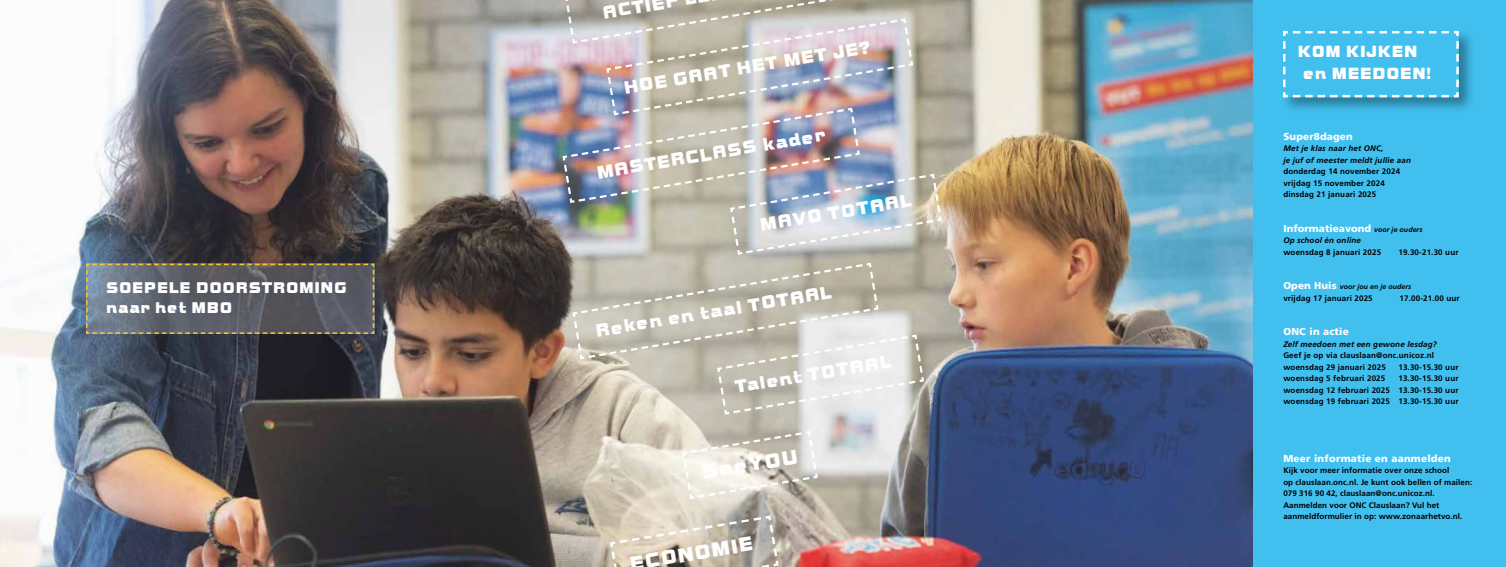
<style>
.page{position:relative;width:1506px;height:567px;background:#fff}
.page>*{position:absolute;margin:0;border:0;box-sizing:border-box;transform-origin:0 0}
.t1{font:21.1px "ITC Bolt";color:#fff}
.t2{font:20.8px "ITC Bolt";color:#fff}
.t3{font:18.7px "ITC Bolt";color:#fff}
.t4{font:16.9px/21.7px "ITC Bolt";letter-spacing:.04em;color:#fff}
.t5{font:16.2px/19.4px "ITC Bolt";letter-spacing:.04em;color:#fff}
.t6{font:900 10px "Frutiger LT Pro";letter-spacing:.02em;color:#fff}
.t7{font:900 10px "Frutiger LT Pro";color:#fff}
.t8{font:700 8px/11.5px "Frutiger LT Pro";letter-spacing:.02em;color:#000}
.t9{font:italic 700 8px/11.5px "Frutiger LT Pro";letter-spacing:.02em;color:#000}
.t10{font:italic 700 7px "Frutiger LT Pro";letter-spacing:.01em;color:#000}
.s1{font-weight:700;font-style:italic;font-size:7px;color:#000}
.s2{font-weight:900;font-style:normal;font-size:10px;color:#fff}
</style>
<div class="page">
<img style="left:0;top:0;width:1253px;height:567px">
<svg style="left:85px;top:263px;width:290px;height:72px;background:#61646b"></svg>
<div style="left:1253px;top:0;width:252px;height:567px;background:#41c0f0"></div>
<div style="left:1280px;top:28px;width:195px;height:86px;background:#000;opacity:.37"></div>
<svg style="left:1281px;top:30px;width:178px;height:69px"></svg>
<svg style="left:608px;top:514px;width:172px;height:53px;background:#c1b8a8"></svg>
<svg style="left:681px;top:430px;width:138px;height:70px;background:#d6d2c8"></svg>
<img style="left:561px;top:0;width:393px;height:416px">
<h3 class="t5" style="left:106px;top:279px;width:242px">SOEPELE DOORSTROMING naar het MBO</h3>
<h3 class="t3" style="left:601px;top:3px;width:78px;rotate:-9deg">ACTIEF</h3>
<h3 class="t3" style="left:622px;top:77px;width:251px;rotate:-9deg">HOE GAAT HET MET JE?</h3>
<h3 class="t3" style="left:595px;top:162px;width:232px;rotate:-9deg">MASTERCLASS kader</h3>
<h3 class="t3" style="left:758px;top:215px;width:154px;rotate:-9deg">MAVO TOTAAL</h3>
<h3 class="t3" style="left:594px;top:321px;width:240px;rotate:-9deg">Reken en taal TOTAAL</h3>
<h3 class="t3" style="left:733px;top:377px;width:160px;rotate:-9deg">Talent TOTAAL</h3>
<h1 class="t1" style="left:700px;top:461px;width:99px;rotate:-9deg">SeeYOU</h1>
<h2 class="t2" style="left:628px;top:554px;width:126px;rotate:-10deg">ECONOMIE</h2>
<h3 class="t4" style="left:1297px;top:41px;width:135px">KOM KIJKEN en MEEDOEN!</h3>
<p class="t6" style="left:1283px;top:130px;width:71px">Super8dagen</p>
<p class="t9" style="left:1283px;top:143px;width:129px">Met je klas naar het ONC,<br>je juf of meester meldt jullie aan</p>
<p class="t8" style="left:1283px;top:166px;width:118px">donderdag 14 november 2024 vrijdag 15 november 2024 dinsdag 21 januari 2025</p>
<p class="t7" style="left:1283px;top:222px;width:141px">Informatieavond <span class="s1">voor je ouders</span></p>
<p class="t9" style="left:1283px;top:235px;width:79px">Op school én online</p>
<p class="t8" style="left:1283px;top:246px;width:99px">woensdag 8 januari 2025</p>
<p class="t8" style="left:1398px;top:246px;width:62px">19.30-21.30 uur</p>
<p class="t10" style="left:1283px;top:283px;width:129px"><span class="s2">Open Huis</span> voor jou en je ouders</p>
<p class="t8" style="left:1283px;top:292px;width:91px">vrijdag 17 januari 2025</p>
<p class="t8" style="left:1399px;top:292px;width:62px">17.00-21.00 uur</p>
<p class="t6" style="left:1283px;top:326px;width:67px">ONC in actie</p>
<p class="t9" style="left:1283px;top:338px;width:155px">Zelf meedoen met een gewone lesdag?</p>
<p class="t8" style="left:1283px;top:350px;width:152px">Geef je op via clauslaan@onc.unicoz.nl woensdag 29 januari 2025</p>
<p class="t8" style="left:1398px;top:361px;width:62px">13.30-15.30 uur</p>
<p class="t8" style="left:1283px;top:373px;width:103px">woensdag 5 februari 2025</p>
<p class="t8" style="left:1283px;top:373px;width:177px;text-align:justify;text-indent:115px">13.30-15.30 uur woensdag 12 februari 2025 13.30-15.30 uur woensdag 19 februari 2025 13.30-15.30 uur</p>
<p class="t6" style="left:1283px;top:452px;width:169px">Meer informatie en aanmelden</p>
<p class="t8" style="left:1283px;top:465px;width:190px">Kijk voor meer informatie over onze school<br>op clauslaan.onc.nl. Je kunt ook bellen of mailen:<br>079 316 90 42, clauslaan@onc.unicoz.nl.<br>Aanmelden voor ONC Clauslaan? Vul het aanmeldformulier in op: www.zonaarhetvo.nl.</p>
</div>
